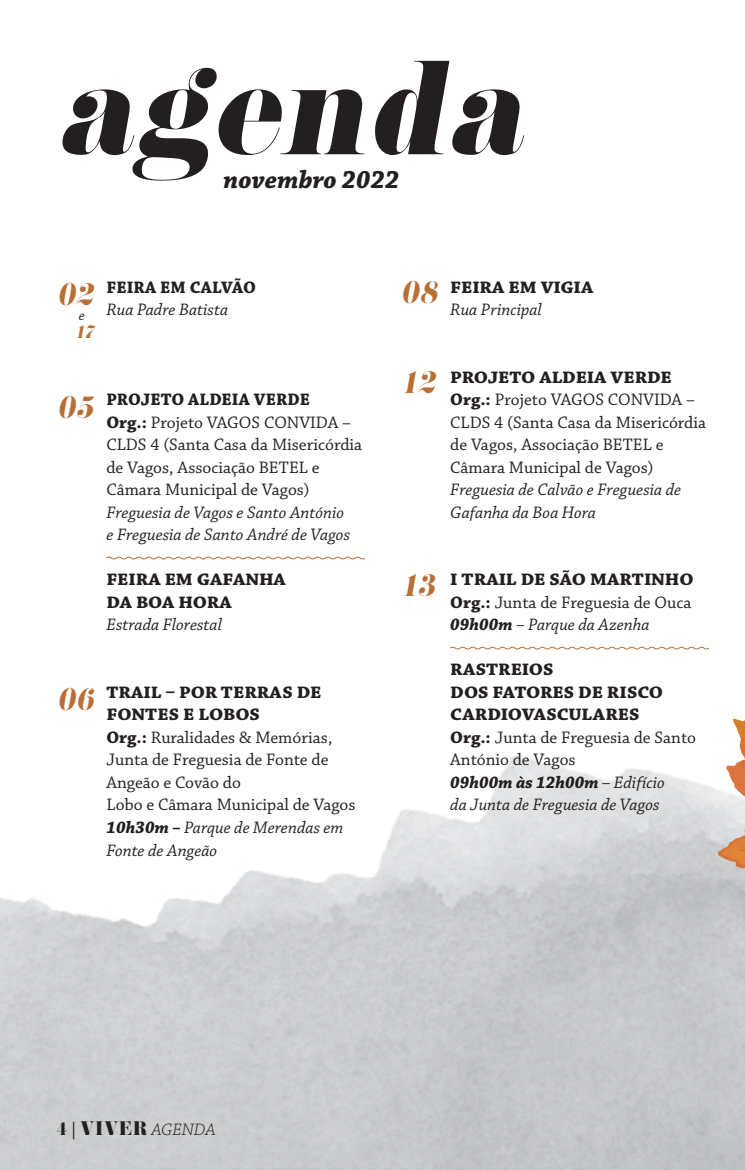
<style>
.page{position:relative;width:745px;height:1170px;background:#fff}
.page>*{position:absolute;margin:0;border:0;box-sizing:border-box;transform-origin:0 0}
.t1{font:italic 121.75px "Pistilli";color:#231f20}
.t2{font:italic 30px "Pistilli";color:#b86f36}
.t3{font:italic 700 26px "Chaparral Pro";color:#231f20}
.t4{font:17.5px/22.5px "Chaparral Pro";color:#231f20}
.t5{font:italic 17.5px/22.5px "Chaparral Pro";color:#231f20}
.t6{font:700 17.5px/22.5px "Chaparral Pro";letter-spacing:-.005em;color:#231f20;scale:1.11 1}
.t7{font:700 17.5px "Chaparral Pro";letter-spacing:-.005em;color:#231f20}
.t8{font:italic 700 17.5px "Chaparral Pro";color:#231f20}
.t9{font:17.5px "Pistilli";color:#231f20}
.t10{font:italic 17.5px "Pistilli";color:#b86f36}
.t11{font:italic 15px "Chaparral Pro";color:#231f20}
.s1{font-weight:700}
.s2{font-weight:400}
.s3{font-family:"Minion Pro"}
.s4{font-family:"Chaparral Pro";font-weight:300;font-style:italic}
</style>
<div class="page">
<svg style="left:718px;top:718px;width:26px;height:160px"></svg>
<svg style="left:106px;top:556px;width:260px;height:4px"></svg>
<svg style="left:450px;top:646px;width:259px;height:4px"></svg>
<h1 class="t1" style="left:57px;top:30px;width:494px">agenda</h1>
<p class="t3" style="left:223px;top:164px;width:177px">novembro 2022</p>
<p class="t2" style="left:57px;top:274px;width:45px">02</p>
<p class="t10" style="left:75px;top:320px;width:25px">17</p>
<p class="t11" style="left:79px;top:307px;width:8px">e</p>
<p class="t7" style="left:106px;top:277px;width:151px">FEIRA EM CALVÃO</p>
<p class="t5" style="left:106px;top:299px;width:123px">Rua Padre Batista</p>
<p class="t2" style="left:400px;top:272px;width:45px">08</p>
<p class="t6" style="left:450px;top:276px;width:130px">FEIRA EM VIGIA</p>
<p class="t5" style="left:450px;top:299px;width:93px">Rua Principal</p>
<p class="t2" style="left:57px;top:387px;width:45px">05</p>
<p class="t7" style="left:106px;top:389px;width:205px">PROJETO ALDEIA VERDE</p>
<p class="t4" style="left:106px;top:411px;width:257px"><span class="s1">Org.:</span> Projeto VAGOS CONVIDA –<br>CLDS 4 (Santa Casa da Misericórdia de Vagos, Associação BETEL e<br>Câmara Municipal de Vagos)</p>
<p class="t5" style="left:106px;top:501px;width:239px">Freguesia de Vagos e Santo António</p>
<p class="t5" style="left:106px;top:524px;width:245px">e Freguesia de Santo André de Vagos</p>
<p class="t6" style="left:106px;top:569px;width:163px">FEIRA EM GAFANHA</p>
<p class="t6" style="left:106px;top:591px;width:114px">DA BOA HORA</p>
<p class="t5" style="left:106px;top:614px;width:117px">Estrada Florestal</p>
<p class="t2" style="left:57px;top:679px;width:45px">06</p>
<p class="t6" style="left:106px;top:681px;width:195px">TRAIL – POR TERRAS DE<br>FONTES E LOBOS</p>
<p class="t4" style="left:106px;top:726px;width:227px"><span class="s1">Org.:</span> Ruralidades &amp; Memórias,<br>Junta de Freguesia de Fonte de<br>Angeão e Covão do</p>
<p class="t4" style="left:106px;top:794px;width:250px">Lobo e Câmara Municipal de Vagos</p>
<p class="t5" style="left:106px;top:816px;width:238px"><span class="s1">10h30m –</span> Parque de Merendas em<br>Fonte de Angeão</p>
<p class="t2" style="left:400px;top:362px;width:43px">12</p>
<p class="t6" style="left:450px;top:366px;width:201px">PROJETO ALDEIA VERDE</p>
<p class="t4" style="left:450px;top:389px;width:257px"><span class="s1">Org.:</span> Projeto VAGOS CONVIDA –<br>CLDS 4 (Santa Casa da Misericórdia de Vagos, Associação BETEL e<br>Câmara Municipal de Vagos)</p>
<p class="t5" style="left:450px;top:479px;width:232px">Freguesia de Calvão e Freguesia de<br>Gafanha da Boa Hora</p>
<p class="t2" style="left:400px;top:565px;width:42px">13</p>
<p class="t6" style="left:450px;top:569px;width:220px">I TRAIL DE SÃO MARTINHO</p>
<p class="t4" style="left:450px;top:591px;width:242px"><span class="s1">Org.:</span> Junta de Freguesia de Ouca</p>
<p class="t5" style="left:450px;top:614px;width:201px"><span class="s1">09h00m</span> – Parque da Azenha</p>
<p class="t6" style="left:450px;top:659px;width:94px">RASTREIOS</p>
<p class="t6" style="left:450px;top:681px;width:193px">DOS FATORES DE RISCO<br>CARDIOVASCULARES</p>
<p class="t4" style="left:450px;top:726px;width:247px"><span class="s1">Org.:</span> Junta de Freguesia de Santo<br>António de Vagos</p>
<p class="t8" style="left:450px;top:772px;width:216px">09h00m às 12h00m <span class="s2">– Edifício</span></p>
<p class="t5" style="left:450px;top:794px;width:210px">da Junta de Freguesia de Vagos</p>
<p class="t9" style="left:57px;top:1116px;width:160px">4 <span class="s3">|</span> VIVER <span class="s4">AGENDA</span></p>
</div>
